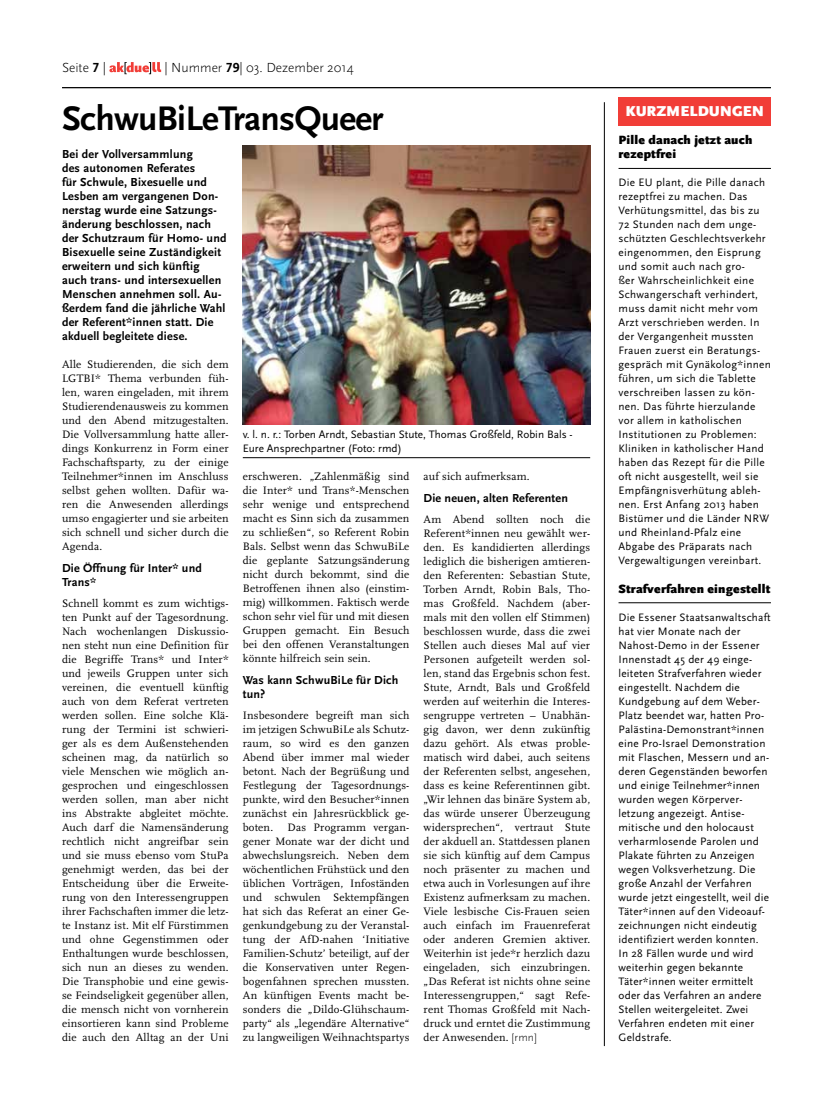
<style>
.page{position:relative;width:833px;height:1117px;background:#fff}
.page>*{position:absolute;margin:0;border:0;box-sizing:border-box;transform-origin:0 0}
.t1{font:700 35.62px "Scala Sans";letter-spacing:-.02em;color:#000}
.t2{font:900 15px "Scala Sans";color:#fff}
.t3{font:300 13.75px "Scala Sans";color:#000}
.t4{font:900 12.5px/14px "Scala Sans";letter-spacing:.015em;color:#000}
.t5{font:700 12.12px/14px "Scala Sans";letter-spacing:.02em;color:#000}
.t6{font:11.25px/14px "Scala";letter-spacing:.015em;color:#000;text-align:justify}
.t7{font:11.25px/14px "Scala Sans";letter-spacing:.02em;color:#000}
.t8{font:11.25px/14px "Scala Sans";color:#000}
.s1{font-family:"Scala Sans Caps";font-weight:700}
.s2{font-family:"Scala Sans";font-weight:300}
</style>
<div class="page">
<hr style="left:62px;top:87px;width:709px;height:1px;background:#000">
<svg style="left:109px;top:62px;width:52px;height:12px"></svg>
<hr style="left:604px;top:102px;width:1px;height:943px;background:#000">
<div style="left:618px;top:97px;width:153px;height:28px;background:#f13d37"></div>
<hr style="left:618px;top:168px;width:153px;height:1px;background:#000">
<hr style="left:618px;top:602px;width:153px;height:1px;background:#000">
<img style="left:242px;top:145px;width:348px;height:279px">
<hr style="left:243px;top:457px;width:347px;height:1px;background:#000">
<p class="t3" style="left:62px;top:60px;width:45px">Seite <span class="s1">7</span> |</p>
<p class="t3" style="left:165px;top:60px;width:191px">| Nummer <span class="s1">79</span>| 03. Dezember 2014</p>
<h1 class="t1" style="left:62px;top:99px;width:323px">SchwuBiLeTransQueer</h1>
<p class="t5" style="left:62px;top:148px;width:166px">Bei der Vollversammlung<br>des autonomen Referates<br>für Schwule, Bixesuelle und<br>Lesben am vergangenen Don&shy;nerstag wurde eine Satzungs&shy;änderung beschlossen, nach der Schutzraum für Homo- und<br>Bisexuelle seine Zuständigkeit erweitern und sich künftig auch trans- und intersexuellen<br>Menschen annehmen soll. Au&shy;ßerdem fand die jährliche Wahl der Referent*innen statt. Die akduell begleitete diese.</p>
<p class="t6" style="left:62px;top:358px;width:168px">Alle Studierenden, die sich dem LGTBI* Thema verbunden füh&shy;len, waren eingeladen, mit ihrem Studierendenausweis zu kommen und den Abend mitzugestalten.<br>Die Vollversammlung hatte aller&shy;dings Konkurrenz in Form einer Fachschaftsparty, zu der einige Teilnehmer*innen im Anschluss selbst gehen wollten. Dafür wa&shy;ren die Anwesenden allerdings umso engagierter und sie arbeiten sich schnell und sicher durch die Agenda.</p>
<p class="t5" style="left:62px;top:561px;width:141px">Die Öffnung für Inter* und<br>Trans*</p>
<p class="t6" style="left:62px;top:596px;width:168px">Schnell kommt es zum wichtigs&shy;ten Punkt auf der Tagesordnung.<br>Nach wochenlangen Diskussio&shy;nen steht nun eine Definition für die Begriffe Trans* und Inter* und jeweils Gruppen unter sich vereinen, die eventuell künftig auch von dem Referat vertreten werden sollen. Eine solche Klä&shy;rung der Termini ist schwieri&shy;ger als es dem Außenstehenden scheinen mag, da natürlich so viele Menschen wie möglich an&shy;gesprochen und eingeschlossen werden sollen, man aber nicht ins Abstrakte abgleitet möchte.<br>Auch darf die Namensänderung rechtlich nicht angreifbar sein und sie muss ebenso vom StuPa genehmigt werden, das bei der Entscheidung über die Erweite&shy;rung von den Interessengruppen ihrer Fachschaften immer die letz&shy;te Instanz ist. Mit elf Fürstimmen und ohne Gegenstimmen oder Enthaltungen wurde beschlossen, sich nun an dieses zu wenden.<br>Die Transphobie und eine gewis&shy;se Feindseligkeit gegenüber allen, die mensch nicht von vornherein einsortieren kann sind Probleme die auch den Alltag an der Uni</p>
<p class="t8" style="left:243px;top:428px;width:331px">v. l. n. r.: Torben Arndt, Sebastian Stute, Thomas Großfeld, Robin Bals -<br>Eure Ansprechpartner (Foto: rmd)</p>
<p class="t6" style="left:243px;top:470px;width:168px">erschweren. „Zahlenmäßig sind die Inter* und Trans*-Menschen sehr wenige und entsprechend macht es Sinn sich da zusammen zu schließen“, so Referent Robin Bals. Selbst wenn das SchwuBiLe die geplante Satzungsänderung nicht durch bekommt, sind die Betroffenen ihnen also (einstim&shy;mig) willkommen. Faktisch werde schon sehr viel für und mit diesen Gruppen gemacht. Ein Besuch bei den offenen Veranstaltungen könnte hilfreich sein sein.</p>
<p class="t5" style="left:243px;top:673px;width:157px">Was kann SchwuBiLe für Dich tun?</p>
<p class="t6" style="left:243px;top:708px;width:168px">Insbesondere begreift man sich im jetzigen SchwuBiLe als Schutz&shy;raum, so wird es den ganzen Abend über immer mal wieder betont. Nach der Begrüßung und Festlegung der Tagesordnungs&shy;punkte, wird den Besucher*innen zunächst ein Jahresrückblick ge&shy;boten.</p>
<p class="t6" style="left:243px;top:820px;width:168px;text-indent:45px">Das Programm vergan&shy;gener Monate war der dicht und abwechslungsreich. Neben dem wöchentlichen Frühstück und den üblichen Vorträgen, Infoständen und schwulen Sektempfängen hat sich das Referat an einer Ge&shy;genkundgebung zu der Veranstal&shy;tung der AfD-nahen ‘Initiative Familien-Schutz’ beteiligt, auf der die Konservativen unter Regen&shy;bogenfahnen sprechen mussten.<br>An künftigen Events macht be&shy;sonders die „Dildo-Glühschaum&shy;party“ als „legendäre Alternative“ zu langweiligen Weihnachtspartys</p>
<p class="t6" style="left:423px;top:470px;width:108px">auf sich aufmerksam.</p>
<p class="t5" style="left:423px;top:491px;width:146px">Die neuen, alten Referenten</p>
<p class="t6" style="left:423px;top:512px;width:168px">Am Abend sollten noch die Referent*innen neu gewählt wer&shy;den. Es kandidierten allerdings lediglich die bisherigen amtieren&shy;den Referenten: Sebastian Stute, Torben Arndt, Robin Bals, Tho&shy;mas Großfeld. Nachdem (aber&shy;mals mit den vollen elf Stimmen) beschlossen wurde, dass die zwei Stellen auch dieses Mal auf vier Personen aufgeteilt werden sol&shy;len, stand das Ergebnis schon fest.<br>Stute, Arndt, Bals und Großfeld werden auf weiterhin die Interes&shy;sengruppe vertreten – Unabhän&shy;gig davon, wer denn zukünftig dazu gehört. Als etwas proble&shy;matisch wird dabei, auch seitens der Referenten selbst, angesehen, dass es keine Referentinnen gibt. „Wir lehnen das binäre System ab, das würde unserer Überzeugung widersprechen“, vertraut Stute der akduell an. Stattdessen planen sie sich künftig auf dem Campus noch präsenter zu machen und etwa auch in Vorlesungen auf ihre Existenz aufmerksam zu machen.<br>Viele lesbische Cis-Frauen seien auch einfach im Frauenreferat oder anderen Gremien aktiver.<br>Weiterhin ist jede*r herzlich dazu eingeladen, sich einzubringen. „Das Referat ist nichts ohne seine Interessengruppen,“ sagt Refe&shy;rent Thomas Großfeld mit Nach&shy;druck und erntet die Zustimmung der Anwesenden. <span class="s2">[rmn]</span></p>
<h2 class="t2" style="left:625px;top:103px;width:140px">kurzmeldungen</h2>
<p class="t4" style="left:618px;top:134px;width:135px">Pille danach jetzt auch rezeptfrei</p>
<p class="t7" style="left:618px;top:176px;width:154px">Die EU plant, die Pille danach rezeptfrei zu machen. Das<br>Verhütungsmittel, das bis zu<br>72 Stunden nach dem unge&shy;schützten Geschlechtsverkehr eingenommen, den Eisprung und somit auch nach gro-<br>ßer Wahrscheinlichkeit eine<br>Schwangerschaft verhindert, muss damit nicht mehr vom<br>Arzt verschrieben werden. In der Vergangenheit mussten<br>Frauen zuerst ein Beratungs&shy;gespräch mit Gynäkolog*innen führen, um sich die Tablette verschreiben lassen zu kön&shy;nen. Das führte hierzulande vor allem in katholischen<br>Institutionen zu Problemen:<br>Kliniken in katholischer Hand haben das Rezept für die Pille oft nicht ausgestellt, weil sie<br>Empfängnisverhütung ableh&shy;nen. Erst Anfang 2013 haben<br>Bistümer und die Länder NRW und Rheinland-Pfalz eine<br>Abgabe des Präparats nach<br>Vergewaltigungen vereinbart.</p>
<p class="t4" style="left:618px;top:582px;width:153px">Strafverfahren eingestellt</p>
<p class="t7" style="left:618px;top:610px;width:154px">Die Essener Staatsanwaltschaft hat vier Monate nach der<br>Nahost-Demo in der Essener<br>Innenstadt 45 der 49 einge&shy;leiteten Strafverfahren wieder eingestellt. Nachdem die<br>Kundgebung auf dem Weber-<br>Platz beendet war, hatten Pro-<br>Palästina-Demonstrant*innen eine Pro-Israel Demonstration mit Flaschen, Messern und an&shy;deren Gegenständen beworfen und einige Teilnehmer*innen wurden wegen Körperver&shy;letzung angezeigt. Antise&shy;mitische und den holocaust verharmlosende Parolen und<br>Plakate führten zu Anzeigen wegen Volksverhetzung. Die große Anzahl der Verfahren wurde jetzt eingestellt, weil die<br>Täter*innen auf den Videoauf&shy;zeichnungen nicht eindeutig identifiziert werden konnten.<br>In 28 Fällen wurde und wird weiterhin gegen bekannte<br>Täter*innen weiter ermittelt oder das Verfahren an andere<br>Stellen weitergeleitet. Zwei<br>Verfahren endeten mit einer<br>Geldstrafe.</p>
</div>
